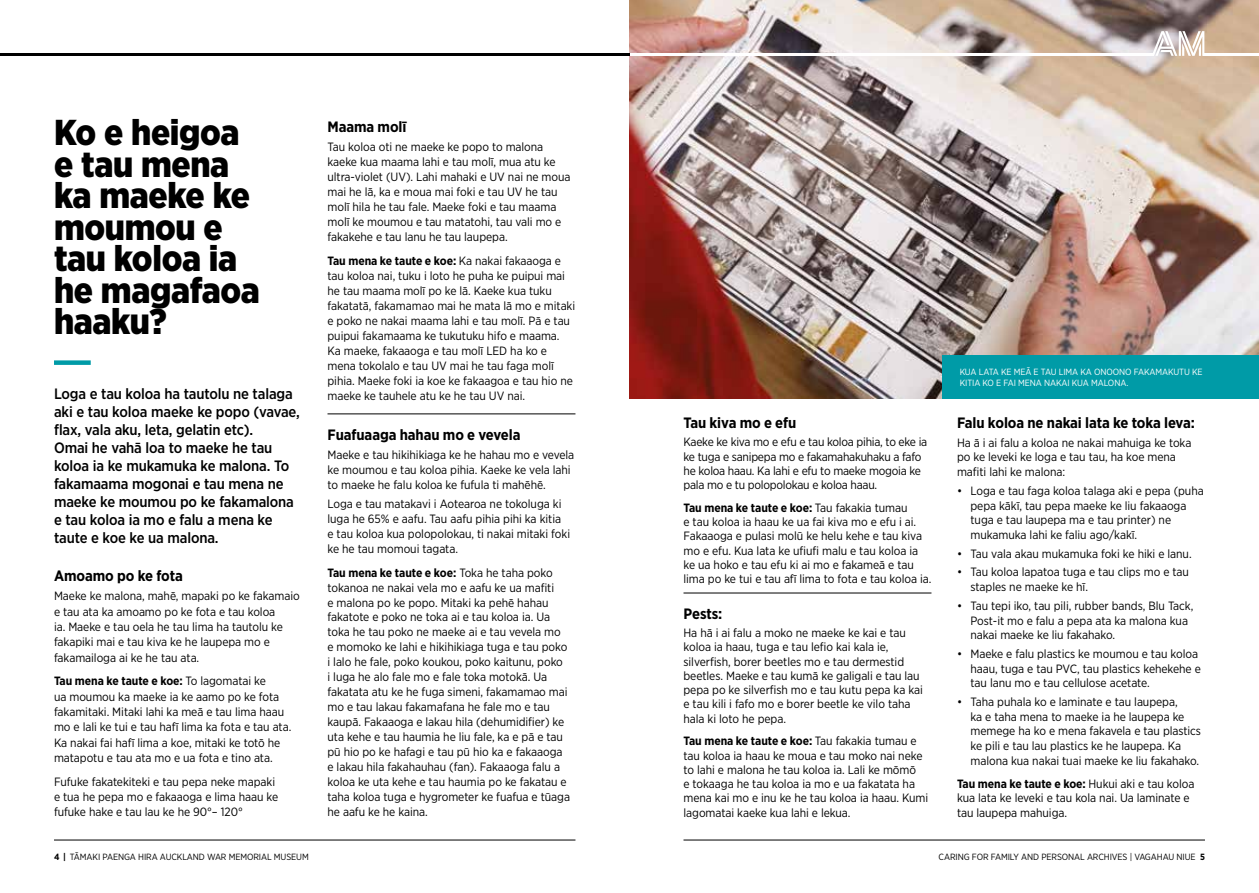
<style>
.page{position:relative;width:1259px;height:893px;background:#fff}
.page>*{position:absolute;margin:0;border:0;box-sizing:border-box;transform-origin:0 0}
.t1{font:900 36px/31.5px "Gotham Narrow";letter-spacing:-.01em;color:#000}
.t2{font:500 15px/18px "Gotham Narrow";letter-spacing:-.01em;color:#000}
.t3{font:700 15px "Gotham Narrow";letter-spacing:-.005em;color:#000}
.t4{font:12px/15px "Gotham Narrow";letter-spacing:-.005em;color:#000}
.t5{font:9px "Gotham Narrow";letter-spacing:-.01em;color:#000}
.t6{font:9px/10.8px "Gotham Narrow";letter-spacing:-.01em;color:#fff}
.s1{font-weight:700}
</style>
<div class="page">
<img style="left:629px;top:0;width:630px;height:399px">
<hr style="left:683px;top:593px;width:248px;height:1px;background:#000">
<hr style="left:327px;top:414px;width:248px;height:1px;background:#000">
<div style="left:54px;top:360px;width:37px;height:5px;background:#009ba7"></div>
<div style="left:942px;top:355px;width:317px;height:44px;background:#009ba7"></div>
<svg style="left:1151px;top:31px;width:53px;height:25px"></svg>
<hr style="left:629px;top:54px;width:524px;height:2px;background:#fff">
<hr style="left:1203px;top:54px;width:56px;height:2px;background:#fff">
<hr style="left:0;top:54px;width:629px;height:2px;background:#000">
<hr style="left:54px;top:840px;width:521px;height:1px;background:#000">
<hr style="left:683px;top:840px;width:522px;height:1px;background:#000">
<h1 class="t1" style="left:54px;top:116px;width:207px">Ko e heigoa e tau mena ka maeke ke moumou e tau koloa ia he magafaoa haaku?</h1>
<p class="t2" style="left:54px;top:384px;width:247px">Loga e tau koloa ha tautolu ne talaga aki e tau koloa maeke ke popo (vavae, flax, vala aku, leta, gelatin etc).<br>Omai he vahā loa to maeke he tau koloa ia ke mukamuka ke malona. To fakamaama mogonai e tau mena ne maeke ke moumou po ke fakamalona e tau koloa ia mo e falu a mena ke taute e koe ke ua malona.</p>
<p class="t3" style="left:54px;top:566px;width:130px">Amoamo po ke fota</p>
<p class="t4" style="left:54px;top:588px;width:247px">Maeke ke malona, mahē, mapaki po ke fakamaio e tau ata ka amoamo po ke fota e tau koloa<br>ia. Maeke e tau oela he tau lima ha tautolu ke fakapiki mai e tau kiva ke he laupepa mo e fakamailoga ai ke he tau ata.</p>
<p class="t4" style="left:54px;top:673px;width:239px"><span class="s1">Tau mena ke taute e koe:</span> To lagomatai ke<br>ua moumou ka maeke ia ke aamo po ke fota fakamitaki. Mitaki lahi ka meā e tau lima haau mo e lali ke tui e tau hafī lima ka fota e tau ata.<br>Ka nakai fai hafī lima a koe, mitaki ke totō he matapotu e tau ata mo e ua fota e tino ata.</p>
<p class="t4" style="left:54px;top:774px;width:226px">Fufuke fakatekiteki e tau pepa neke mapaki e tua he pepa mo e fakaaoga e lima haau ke fufuke hake e tau lau ke he 90°– 120°</p>
<p class="t3" style="left:327px;top:117px;width:81px">Maama molī</p>
<p class="t4" style="left:327px;top:139px;width:244px">Tau koloa oti ne maeke ke popo to malona kaeke kua maama lahi e tau molī, mua atu ke ultra-violet (UV). Lahi mahaki e UV nai ne moua mai he lā, ka e moua mai foki e tau UV he tau molī hila he tau fale. Maeke foki e tau maama molī ke moumou e tau matatohi, tau vali mo e fakakehe e tau lanu he tau laupepa.</p>
<p class="t4" style="left:327px;top:253px;width:249px"><span class="s1">Tau mena ke taute e koe:</span> Ka nakai fakaaoga e tau koloa nai, tuku i loto he puha ke puipui mai he tau maama molī po ke lā. Kaeke kua tuku fakatatā, fakamamao mai he mata lā mo e mitaki e poko ne nakai maama lahi e tau molī. Pā e tau puipui fakamaama ke tukutuku hifo e maama.<br>Ka maeke, fakaaoga e tau molī LED ha ko e mena tokolalo e tau UV mai he tau faga molī pihia. Maeke foki ia koe ke fakaagoa e tau hio ne maeke ke tauhele atu ke he tau UV nai.</p>
<p class="t3" style="left:327px;top:425px;width:194px">Fuafuaaga hahau mo e vevela</p>
<p class="t4" style="left:327px;top:447px;width:248px">Maeke e tau hikihikiaga ke he hahau mo e vevela ke moumou e tau koloa pihia. Kaeke ke vela lahi to maeke he falu koloa ke fufula ti mahēhē.</p>
<p class="t4" style="left:327px;top:496px;width:244px">Loga e tau matakavi i Aotearoa ne tokoluga ki luga he 65% e aafu. Tau aafu pihia pihi ka kitia e tau koloa kua polopolokau, ti nakai mitaki foki ke he tau momoui tagata.</p>
<p class="t4" style="left:327px;top:565px;width:244px"><span class="s1">Tau mena ke taute e koe:</span> Toka he taha poko tokanoa ne nakai vela mo e aafu ke ua mafiti<br>e malona po ke popo. Mitaki ka pehē hahau fakatote e poko ne toka ai e tau koloa ia. Ua toka he tau poko ne maeke ai e tau vevela mo<br>e momoko ke lahi e hikihikiaga tuga e tau poko i lalo he fale, poko koukou, poko kaitunu, poko<br>i luga he alo fale mo e fale toka motokā. Ua fakatata atu ke he fuga simeni, fakamamao mai mo e tau lakau fakamafana he fale mo e tau kaupā. Fakaaoga e lakau hila (dehumidifier) ke uta kehe e tau haumia he liu fale, ka e pā e tau pū hio po ke hafagi e tau pū hio ka e fakaaoga e lakau hila fakahauhau (fan). Fakaaoga falu a koloa ke uta kehe e tau haumia po ke fakatau e taha koloa tuga e hygrometer ke fuafua e tūaga he aafu ke he kaina.</p>
<p class="t3" style="left:683px;top:413px;width:114px">Tau kiva mo e efu</p>
<p class="t4" style="left:683px;top:435px;width:245px;line-height:14.2px">Kaeke ke kiva mo e efu e tau koloa pihia, to eke ia ke tuga e sanipepa mo e fakamahakuhaku a fafo he koloa haau. Ka lahi e efu to maeke mogoia ke pala mo e tu polopolokau e koloa haau.</p>
<p class="t4" style="left:683px;top:500px;width:249px;line-height:14.2px"><span class="s1">Tau mena ke taute e koe:</span> Tau fakakia tumau<br>e tau koloa ia haau ke ua fai kiva mo e efu i ai.<br>Fakaaoga e pulasi molū ke helu kehe e tau kiva mo e efu. Kua lata ke ufiufi malu e tau koloa ia ke ua hoko e tau efu ki ai mo e fakameā e tau lima po ke tui e tau afī lima to fota e tau koloa ia.</p>
<p class="t3" style="left:683px;top:604px;width:40px">Pests:</p>
<p class="t4" style="left:683px;top:626px;width:241px;line-height:14.2px">Ha hā i ai falu a moko ne maeke ke kai e tau koloa ia haau, tuga e tau lefio kai kala ie, silverfish, borer beetles mo e tau dermestid beetles. Maeke e tau kumā ke galigali e tau lau pepa po ke silverfish mo e tau kutu pepa ka kai e tau kili i fafo mo e borer beetle ke vilo taha hala ki loto he pepa.</p>
<p class="t4" style="left:683px;top:734px;width:246px;line-height:14.2px"><span class="s1">Tau mena ke taute e koe:</span> Tau fakakia tumau e tau koloa ia haau ke moua e tau moko nai neke to lahi e malona he tau koloa ia. Lali ke mōmō<br>e tokaaga he tau koloa ia mo e ua fakatata ha mena kai mo e inu ke he tau koloa ia haau. Kumi lagomatai kaeke kua lahi e lekua.</p>
<p class="t6" style="left:959px;top:367px;width:244px">KUA LATA KE MEĀ E TAU LIMA KA ONOONO FAKAMAKUTU KE<br>KITIA KO E FAI MENA NAKAI KUA MALONA.</p>
<p class="t3" style="left:957px;top:413px;width:239px">Falu koloa ne nakai lata ke toka leva:</p>
<p class="t4" style="left:957px;top:435px;width:236px;line-height:14.5px">Ha ā i ai falu a koloa ne nakai mahuiga ke toka po ke leveki ke loga e tau tau, ha koe mena mafiti lahi ke malona:</p>
<p class="t4" style="left:970px;top:483px;width:235px;line-height:14.5px;text-indent:-14px">• Loga e tau faga koloa talaga aki e pepa (puha pepa kākī, tau pepa maeke ke liu fakaaoga tuga e tau laupepa ma e tau printer) ne mukamuka lahi ke faliu ago/kakī.</p>
<p class="t4" style="left:957px;top:546px;width:236px">• Tau vala akau mukamuka foki ke hiki e lanu.</p>
<p class="t4" style="left:970px;top:565px;width:220px;line-height:14.5px;text-indent:-14px">• Tau koloa lapatoa tuga e tau clips mo e tau staples ne maeke ke hī.</p>
<p class="t4" style="left:970px;top:598px;width:224px;line-height:14.5px;text-indent:-14px">• Tau tepi iko, tau pili, rubber bands, Blu Tack,<br>Post-it mo e falu a pepa ata ka malona kua nakai maeke ke liu fakahako.</p>
<p class="t4" style="left:970px;top:646px;width:232px;line-height:14.5px;text-indent:-14px">• Maeke e falu plastics ke moumou e tau koloa haau, tuga e tau PVC, tau plastics kehekehe e tau lanu mo e tau cellulose acetate.</p>
<p class="t4" style="left:970px;top:694px;width:232px;line-height:14.5px;text-indent:-14px">• Taha puhala ko e laminate e tau laupepa,<br>ka e taha mena to maeke ia he laupepa ke memege ha ko e mena fakavela e tau plastics ke pili e tau lau plastics ke he laupepa. Ka malona kua nakai tuai maeke ke liu fakahako.</p>
<p class="t4" style="left:957px;top:776px;width:239px;line-height:14.5px"><span class="s1">Tau mena ke taute e koe:</span> Hukui aki e tau koloa kua lata ke leveki e tau kola nai. Ua laminate e tau laupepa mahuiga.</p>
<p class="t5" style="left:54px;top:851px;width:256px"><span class="s1">4 |</span> TĀMAKI PAENGA HIRA AUCKLAND WAR MEMORIAL MUSEUM</p>
<p class="t5" style="left:938px;top:851px;width:268px">CARING FOR FAMILY AND PERSONAL ARCHIVES | VAGAHAU NIUE <span class="s1">5</span></p>
</div>
